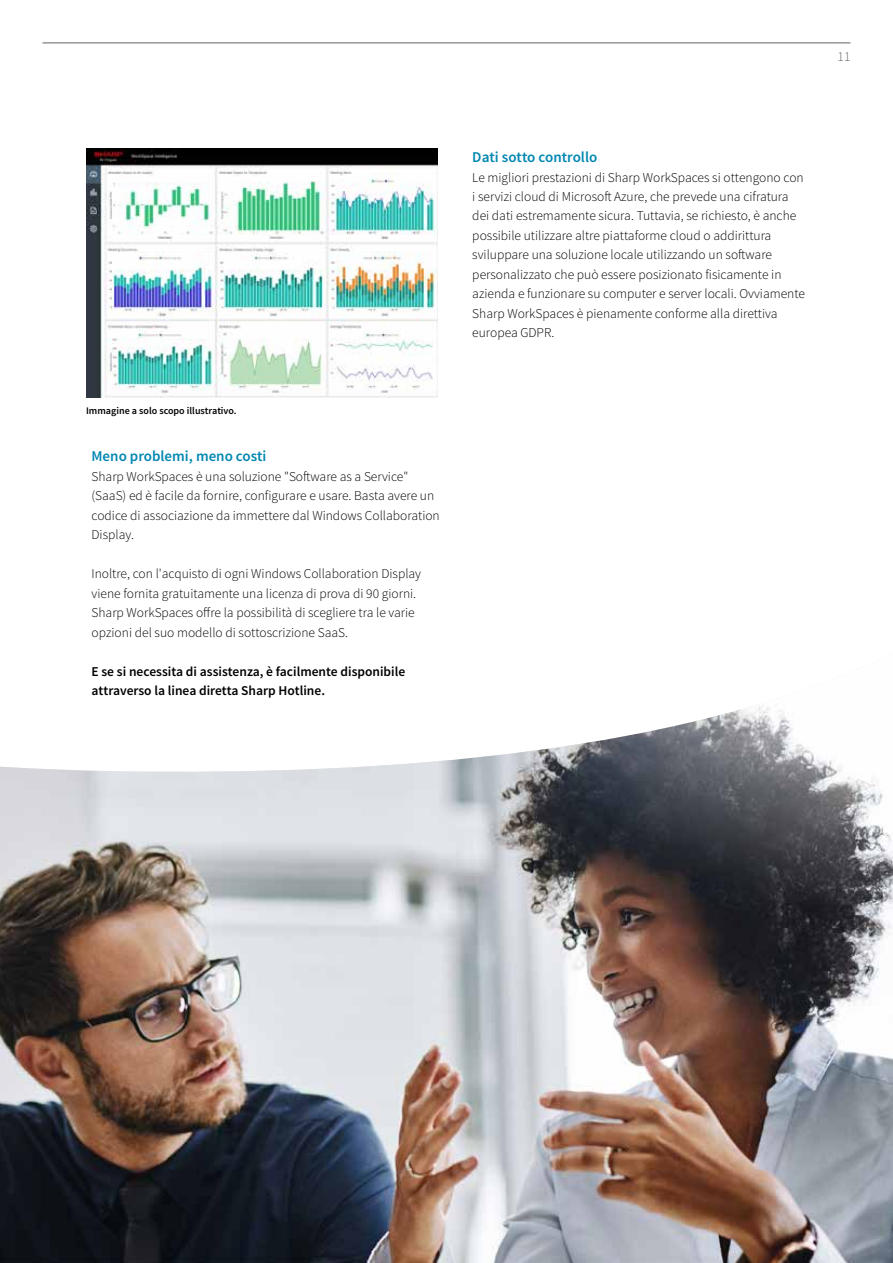
<style>
.page{position:relative;width:893px;height:1263px;background:#fff}
.page>*{position:absolute;margin:0;border:0;box-sizing:border-box;transform-origin:0 0}
.t1{font:600 15px "Source Sans Pro";color:#0087b1}
.t2{font:300 13.5px/19.5px "Source Sans Pro";color:#000}
.t3{font:600 13.5px/19.5px "Source Sans Pro";color:#000}
.t4{font:300 13.5px "Source Sans Pro";color:#646363}
.t5{font:600 10.05px "Source Sans Pro";color:#000}
</style>
<div class="page">
<hr style="left:43px;top:43px;width:807px;height:1px;background:#646363">
<img style="left:0;top:705px;width:893px;height:558px">
<img style="left:87px;top:149px;width:351px;height:248px">
<p class="t4" style="left:837px;top:48px;width:14px">11</p>
<p class="t5" style="left:86px;top:404px;width:152px">Immagine a solo scopo illustrativo.</p>
<p class="t1" style="left:92px;top:447px;width:177px">Meno problemi, meno costi</p>
<p class="t2" style="left:92px;top:466px;width:350px">Sharp WorkSpaces è una soluzione "Software as a Service" (SaaS) ed è facile da fornire, configurare e usare. Basta avere un codice di associazione da immettere dal Windows Collaboration Display.</p>
<p class="t2" style="left:92px;top:564px;width:331px">Inoltre, con l'acquisto di ogni Windows Collaboration Display viene fornita gratuitamente una licenza di prova di 90 giorni.<br>Sharp WorkSpaces offre la possibilità di scegliere tra le varie opzioni del suo modello di sottoscrizione SaaS.</p>
<p class="t3" style="left:92px;top:662px;width:315px">E se si necessita di assistenza, è facilmente disponibile attraverso la linea diretta Sharp Hotline.</p>
<p class="t1" style="left:472px;top:148px;width:126px">Dati sotto controllo</p>
<p class="t2" style="left:472px;top:167px;width:334px">Le migliori prestazioni di Sharp WorkSpaces si ottengono con i servizi cloud di Microsoft Azure, che prevede una cifratura dei dati estremamente sicura. Tuttavia, se richiesto, è anche possibile utilizzare altre piattaforme cloud o addirittura sviluppare una soluzione locale utilizzando un software personalizzato che può essere posizionato fisicamente in azienda e funzionare su computer e server locali. Ovviamente Sharp WorkSpaces è pienamente conforme alla direttiva europea GDPR.</p>
</div>
